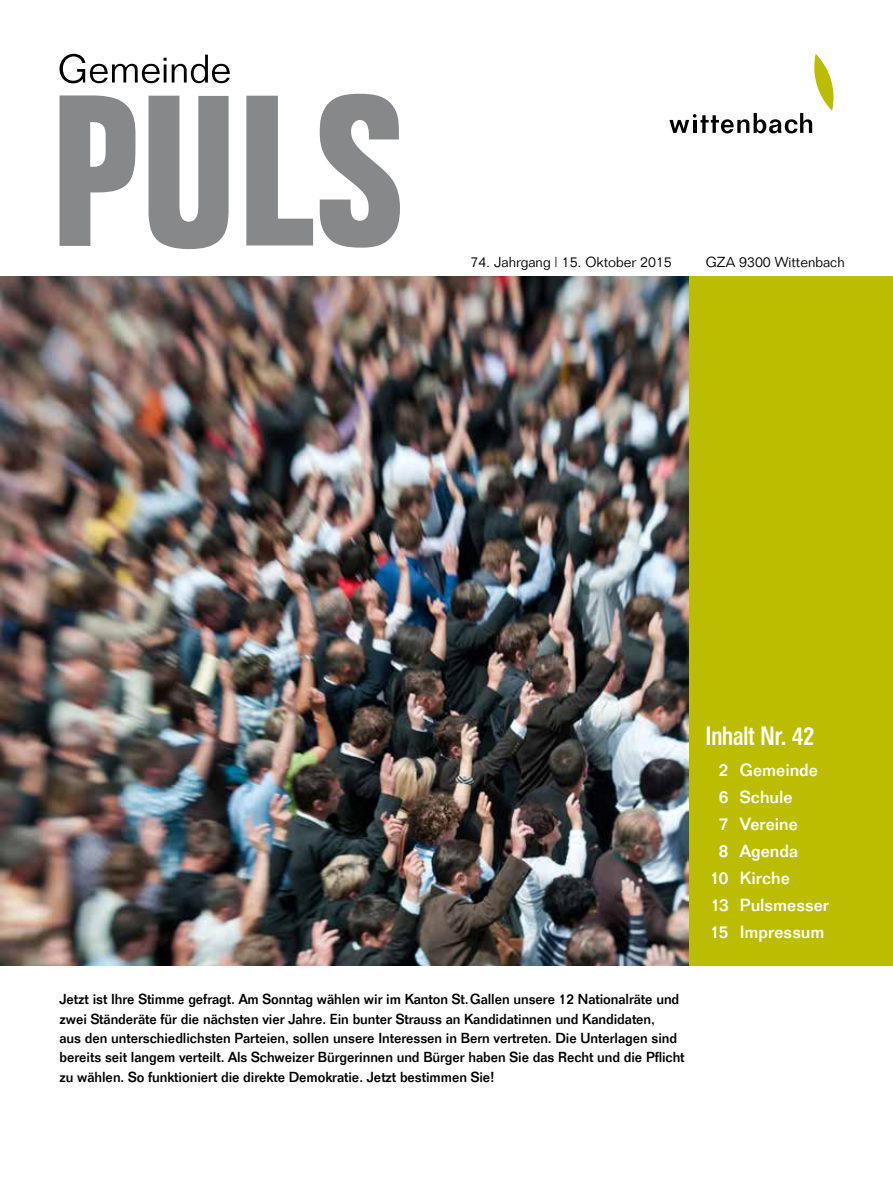
<style>
.page{position:relative;width:893px;height:1191px;background:#fff}
.page>*{position:absolute;margin:0;border:0;box-sizing:border-box;transform-origin:0 0}
.t1{font:500 26.25px "Folio Condensed BQ";color:#fff}
.t2{font:500 17.25px "Folio";color:#fff}
.t3{font:500 14.25px/19.4px "Folio";letter-spacing:-.005em;color:#000}
.t4{font:300 14.25px "Folio";color:#000}
</style>
<div class="page">
<svg style="left:669px;top:54px;width:164px;height:79px"></svg>
<svg style="left:60px;top:95px;width:75px;height:151px"></svg>
<svg style="left:149px;top:96px;width:80px;height:153px"></svg>
<svg style="left:246px;top:96px;width:67px;height:149px"></svg>
<svg style="left:319px;top:94px;width:81px;height:154px"></svg>
<svg style="left:60px;top:54px;width:170px;height:29px"></svg>
<div style="left:689px;top:276px;width:204px;height:689px;background:#bcbd00"></div>
<img style="left:0;top:276px;width:689px;height:689px">
<p class="t4" style="left:470px;top:254px;width:203px">74. Jahrgang | 15. Oktober 2015</p>
<p class="t4" style="left:706px;top:254px;width:140px">GZA 9300 Wittenbach</p>
<p class="t3" style="left:60px;top:989px;width:627px">Jetzt ist Ihre Stimme gefragt. Am Sonntag wählen wir im Kanton St.Gallen unsere 12 Nationalräte und zwei Ständeräte für die nächsten vier Jahre. Ein bunter Strauss an Kandidatinnen und Kandidaten,<br>aus den unterschiedlichsten Parteien, sollen unsere Interessen in Bern vertreten. Die Unterlagen sind bereits seit langem verteilt. Als Schweizer Bürgerinnen und Bürger haben Sie das Recht und die Pflicht zu wählen. So funktioniert die direkte Demokratie. Jetzt bestimmen Sie!</p>
<h1 class="t1" style="left:706px;top:721px;width:110px">Inhalt Nr. 42</h1>
<p class="t2" style="left:719px;top:759px;width:101px">2 Gemeinde</p>
<p class="t2" style="left:719px;top:786px;width:75px">6 Schule</p>
<p class="t2" style="left:719px;top:813px;width:81px">7 Vereine</p>
<p class="t2" style="left:719px;top:840px;width:81px">8 Agenda</p>
<p class="t2" style="left:710px;top:867px;width:81px">10 Kirche</p>
<p class="t2" style="left:711px;top:894px;width:120px">13 Pulsmesser</p>
<p class="t2" style="left:710px;top:921px;width:116px">15 Impressum</p>
</div>
